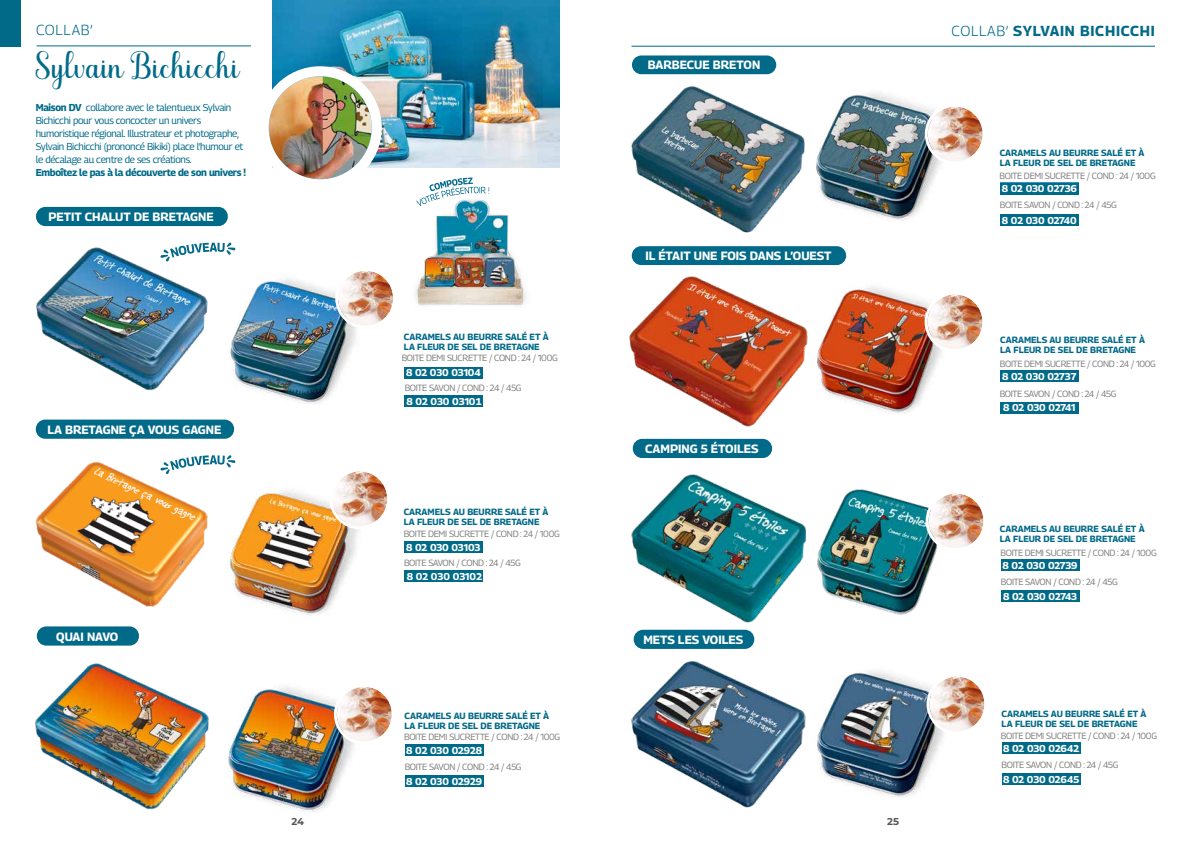
<style>
.page{position:relative;width:1191px;height:842px;background:#fff}
.page>*{position:absolute;margin:0;border:0;box-sizing:border-box;transform-origin:0 0}
.t1{font:28px "Marchila";color:#016a89}
.t2{font:700 14.5px "Georama";letter-spacing:.05em;color:#016a89}
.t3{font:300 14.5px "Georama";letter-spacing:.05em;color:#016a89}
.t4{font:700 12px "Georama";color:#fff}
.t5{font:10px/13px "Georama";letter-spacing:-.03em;color:#016a89}
.t6{font:700 10px "Georama";letter-spacing:-.015em;color:#fff}
.t7{font:700 10px "Georama";letter-spacing:-.03em;color:#016a89}
.t8{font:700 10px "Montserrat";color:#575756}
.t9{font:9px "Georama";letter-spacing:-.03em;color:#7e7e7d}
.t10{font:700 9px/10px "Georama";color:#016a89}
.s1{font-weight:700}
.s2{font-weight:300}
</style>
<div class="page">
<img style="left:35px;top:206px;width:188px;height:231px">
<img style="left:36px;top:462px;width:172px;height:145px">
<img style="left:34px;top:663px;width:175px;height:147px">
<img style="left:158px;top:225px;width:199px;height:241px">
<img style="left:229px;top:491px;width:130px;height:124px">
<img style="left:228px;top:687px;width:128px;height:125px">
<img style="left:338px;top:271px;width:55px;height:55px;border-radius:27px">
<div style="left:335px;top:268px;width:61px;height:61px;border:3px solid #fff;border-radius:50%"></div>
<img style="left:332px;top:471px;width:55px;height:55px;border-radius:27px">
<div style="left:329px;top:468px;width:61px;height:61px;border:3px solid #fff;border-radius:50%"></div>
<img style="left:337px;top:687px;width:55px;height:55px;border-radius:27px">
<div style="left:334px;top:684px;width:61px;height:61px;border:3px solid #fff;border-radius:50%"></div>
<img style="left:273px;top:0;width:286px;height:168px">
<svg style="left:264px;top:71px;width:113px;height:113px"></svg>
<img style="left:269px;top:76px;width:103px;height:103px;border-radius:51px">
<div style="left:259px;top:66px;width:123px;height:123px;border:10px solid #fff;border-radius:50%"></div>
<svg style="left:160px;top:243px;width:75px;height:18px"></svg>
<img style="left:415px;top:207px;width:111px;height:99px">
<svg style="left:416px;top:177px;width:74px;height:30px"></svg>
<div style="left:0;top:0;width:20px;height:47px;background:#016a89"></div>
<hr style="left:37px;top:45px;width:214px;height:1px;background:#016a89">
<div style="left:36px;top:207px;width:192px;height:19px;background:#016a89;border-radius:9px"></div>
<div style="left:36px;top:420px;width:198px;height:19px;background:#016a89;border-radius:9px"></div>
<div style="left:37px;top:626px;width:102px;height:20px;background:#016a89;border-radius:9px"></div>
<div style="left:404px;top:367px;width:79px;height:12px;background:#016a89"></div>
<div style="left:404px;top:541px;width:79px;height:12px;background:#016a89"></div>
<div style="left:405px;top:744px;width:79px;height:12px;background:#016a89"></div>
<div style="left:404px;top:395px;width:79px;height:12px;background:#016a89"></div>
<div style="left:404px;top:570px;width:79px;height:12px;background:#016a89"></div>
<div style="left:405px;top:775px;width:79px;height:12px;background:#016a89"></div>
<img style="left:822px;top:93px;width:124px;height:127px">
<hr style="left:631px;top:46px;width:524px;height:1px;background:#016a89">
<img style="left:629px;top:276px;width:179px;height:166px">
<img style="left:631px;top:474px;width:175px;height:166px">
<img style="left:631px;top:643px;width:175px;height:165px">
<img style="left:817px;top:287px;width:125px;height:126px">
<img style="left:817px;top:489px;width:120px;height:126px">
<img style="left:817px;top:671px;width:127px;height:126px">
<img style="left:927px;top:107px;width:55px;height:55px;border-radius:27px">
<div style="left:924px;top:104px;width:61px;height:60px;border:3px solid #fff;border-radius:50%"></div>
<img style="left:927px;top:294px;width:55px;height:55px;border-radius:27px">
<div style="left:924px;top:291px;width:61px;height:61px;border:3px solid #fff;border-radius:50%"></div>
<img style="left:928px;top:493px;width:55px;height:55px;border-radius:27px">
<div style="left:925px;top:490px;width:61px;height:61px;border:3px solid #fff;border-radius:50%"></div>
<img style="left:929px;top:676px;width:55px;height:55px;border-radius:27px">
<div style="left:926px;top:674px;width:61px;height:60px;border:3px solid #fff;border-radius:50%"></div>
<div style="left:632px;top:55px;width:144px;height:19px;background:#016a89;border-radius:9px"></div>
<div style="left:632px;top:246px;width:214px;height:19px;background:#016a89;border-radius:9px"></div>
<div style="left:633px;top:439px;width:139px;height:19px;background:#016a89;border-radius:9px"></div>
<div style="left:633px;top:630px;width:121px;height:19px;background:#016a89;border-radius:9px"></div>
<div style="left:999px;top:183px;width:79px;height:12px;background:#016a89"></div>
<div style="left:999px;top:370px;width:79px;height:12px;background:#016a89"></div>
<div style="left:1000px;top:559px;width:79px;height:12px;background:#016a89"></div>
<div style="left:1001px;top:742px;width:79px;height:12px;background:#016a89"></div>
<div style="left:999px;top:214px;width:79px;height:12px;background:#016a89"></div>
<div style="left:999px;top:402px;width:79px;height:12px;background:#016a89"></div>
<div style="left:1000px;top:590px;width:79px;height:12px;background:#016a89"></div>
<div style="left:1001px;top:773px;width:79px;height:12px;background:#016a89"></div>
<img style="left:631px;top:86px;width:191px;height:147px">
<svg style="left:160px;top:455px;width:75px;height:19px"></svg>
<h2 class="t3" style="left:36px;top:19px;width:58px">COLLAB’</h2>
<h1 class="t1" style="left:36px;top:52px;width:205px">Sylvain Bichicchi</h1>
<p class="t5" style="left:36px;top:101px;width:209px"><span class="s1">Maison DV</span> collabore avec le talentueux Sylvain Bichicchi pour vous concocter un univers humoristique régional. Illustrateur et photographe, Sylvain Bichicchi (prononcé Bikiki) place l’humour et le décalage au centre de ses créations.</p>
<p class="t7" style="left:36px;top:165px;width:212px">Emboîtez le pas à la découverte de son univers !</p>
<h3 class="t4" style="left:48px;top:208px;width:167px">PETIT CHALUT DE BRETAGNE</h3>
<h3 class="t4" style="left:47px;top:421px;width:175px">LA BRETAGNE ÇA VOUS GAGNE</h3>
<h3 class="t4" style="left:56px;top:628px;width:64px">QUAI NAVO</h3>
<h3 class="t4" style="left:648px;top:57px;width:114px">BARBECUE BRETON</h3>
<p class="t10" style="left:404px;top:332px;width:146px">CARAMELS AU BEURRE SALÉ ET À<br>LA FLEUR DE SEL DE BRETAGNE</p>
<p class="t9" style="left:405px;top:381px;width:118px">BOITE SAVON / COND : 24 / 45G</p>
<p class="t9" style="left:402px;top:351px;width:158px">BOITE DEMI SUCRETTE / COND : 24 / 100G</p>
<p class="t6" style="left:406px;top:366px;width:76px">8 02 030 03104</p>
<p class="t6" style="left:406px;top:394px;width:77px">8 02 030 03101</p>
<p class="t10" style="left:404px;top:507px;width:146px">CARAMELS AU BEURRE SALÉ ET À<br>LA FLEUR DE SEL DE BRETAGNE</p>
<p class="t9" style="left:404px;top:528px;width:158px">BOITE DEMI SUCRETTE / COND : 24 / 100G</p>
<p class="t6" style="left:406px;top:540px;width:76px">8 02 030 03103</p>
<p class="t9" style="left:404px;top:556px;width:118px">BOITE SAVON / COND : 24 / 45G</p>
<p class="t6" style="left:407px;top:569px;width:77px">8 02 030 03102</p>
<p class="t10" style="left:404px;top:710px;width:146px">CARAMELS AU BEURRE SALÉ ET À<br>LA FLEUR DE SEL DE BRETAGNE</p>
<p class="t9" style="left:404px;top:730px;width:158px">BOITE DEMI SUCRETTE / COND : 24 / 100G</p>
<p class="t6" style="left:406px;top:743px;width:77px">8 02 030 02928</p>
<p class="t9" style="left:405px;top:760px;width:118px">BOITE SAVON / COND : 24 / 45G</p>
<p class="t6" style="left:406px;top:774px;width:77px">8 02 030 02929</p>
<h3 class="t4" style="left:645px;top:247px;width:187px">IL ÉTAIT UNE FOIS DANS L’OUEST</h3>
<h3 class="t4" style="left:645px;top:440px;width:115px">CAMPING 5 ÉTOILES</h3>
<h3 class="t4" style="left:643px;top:631px;width:101px">METS LES VOILES</h3>
<p class="t8" style="left:291px;top:814px;width:14px">24</p>
<p class="t8" style="left:887px;top:814px;width:13px">25</p>
<h2 class="t2" style="left:951px;top:20px;width:205px"><span class="s2">COLLAB’</span> SYLVAIN BICHICCHI</h2>
<p class="t10" style="left:999px;top:148px;width:146px">CARAMELS AU BEURRE SALÉ ET À<br>LA FLEUR DE SEL DE BRETAGNE</p>
<p class="t9" style="left:999px;top:169px;width:158px">BOITE DEMI SUCRETTE / COND : 24 / 100G</p>
<p class="t6" style="left:1001px;top:181px;width:77px">8 02 030 02736</p>
<p class="t9" style="left:999px;top:199px;width:118px">BOITE SAVON / COND : 24 / 45G</p>
<p class="t6" style="left:1002px;top:213px;width:76px">8 02 030 02740</p>
<p class="t10" style="left:1000px;top:335px;width:146px">CARAMELS AU BEURRE SALÉ ET À<br>LA FLEUR DE SEL DE BRETAGNE</p>
<p class="t9" style="left:1000px;top:357px;width:158px">BOITE DEMI SUCRETTE / COND : 24 / 100G</p>
<p class="t6" style="left:1002px;top:369px;width:76px">8 02 030 02737</p>
<p class="t9" style="left:999px;top:387px;width:118px">BOITE SAVON / COND : 24 / 45G</p>
<p class="t6" style="left:1003px;top:401px;width:74px">8 02 030 02741</p>
<p class="t10" style="left:1000px;top:523px;width:146px">CARAMELS AU BEURRE SALÉ ET À<br>LA FLEUR DE SEL DE BRETAGNE</p>
<p class="t9" style="left:1000px;top:546px;width:158px">BOITE DEMI SUCRETTE / COND : 24 / 100G</p>
<p class="t6" style="left:1002px;top:558px;width:77px">8 02 030 02739</p>
<p class="t9" style="left:1001px;top:575px;width:118px">BOITE SAVON / COND : 24 / 45G</p>
<p class="t6" style="left:1003px;top:589px;width:76px">8 02 030 02743</p>
<p class="t10" style="left:1001px;top:708px;width:146px">CARAMELS AU BEURRE SALÉ ET À<br>LA FLEUR DE SEL DE BRETAGNE</p>
<p class="t9" style="left:1001px;top:729px;width:158px">BOITE DEMI SUCRETTE / COND : 24 / 100G</p>
<p class="t6" style="left:1003px;top:741px;width:77px">8 02 030 02642</p>
<p class="t9" style="left:1001px;top:758px;width:118px">BOITE SAVON / COND : 24 / 45G</p>
<p class="t6" style="left:1003px;top:772px;width:78px">8 02 030 02645</p>
</div>
